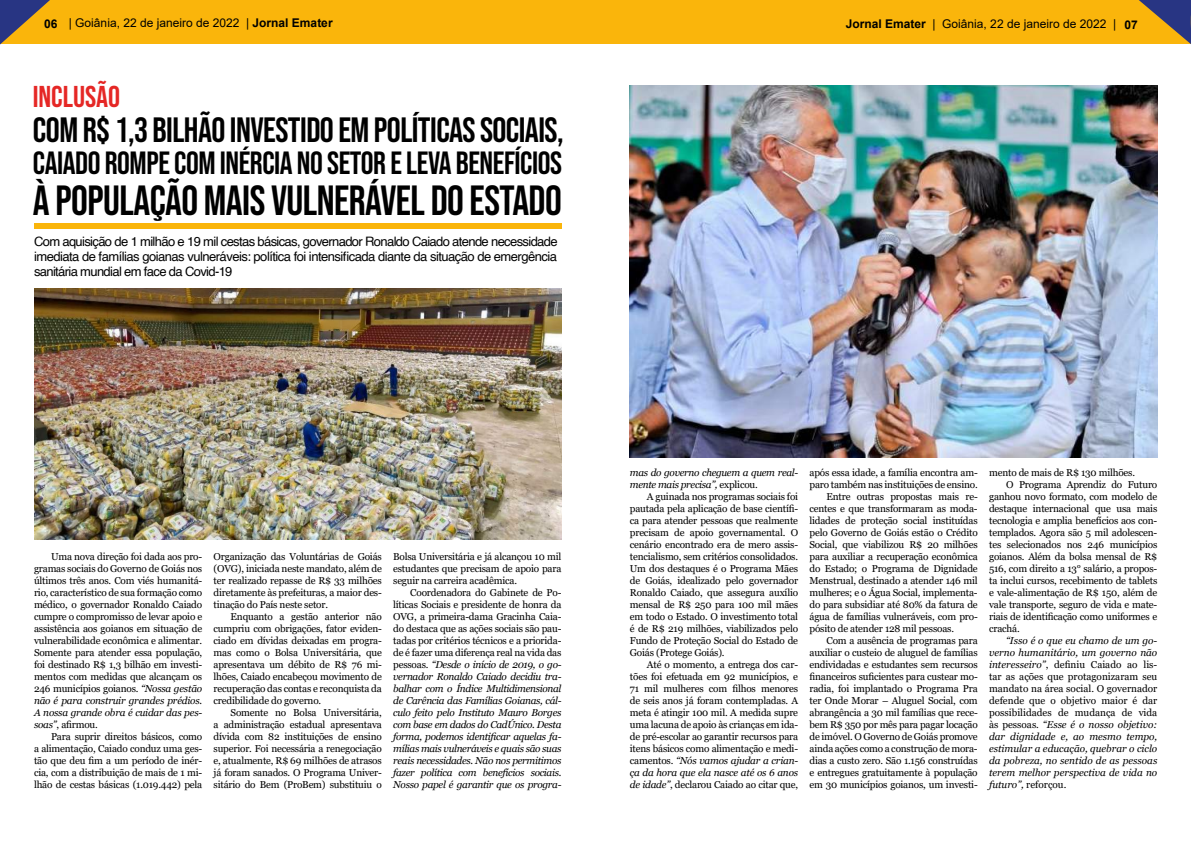
<style>
.page{position:relative;width:1191px;height:842px;background:#fff}
.page>*{position:absolute;margin:0;border:0;box-sizing:border-box;transform-origin:0 0}
.t1{font:42px "Bebas Neue";letter-spacing:-.015em;color:#000}
.t2{font:35px "Bebas Neue";letter-spacing:-.015em;color:#000}
.t3{font:32px "Bebas Neue";letter-spacing:-.015em;color:#000}
.t4{font:30px "Bebas Neue";color:#e52725}
.t5{font:13px/15px "Helvetica";letter-spacing:-.05em;color:#000;text-align:justify}
.t6{font:12px "Arial";color:#000}
.t7{font:10px/12px "Georgia";letter-spacing:-.02em;color:#000;text-align:justify}
.t8{font:italic 10px/12px "Georgia";letter-spacing:-.03em;color:#000;text-align:justify}
.s1{font-weight:700}
.s2{font-style:italic}
.s3{font-style:normal}
</style>
<div class="page">
<div style="left:0;top:0;width:1191px;height:44px;background:#fab50b"></div>
<svg style="left:0;top:0;width:50px;height:45px"></svg>
<svg style="left:1139px;top:0;width:52px;height:44px"></svg>
<div style="left:34px;top:224px;width:527px;height:5px;background:#fab50b"></div>
<img style="left:34px;top:288px;width:527px;height:251px">
<img style="left:630px;top:85px;width:527px;height:372px">
<p class="t6" style="left:44px;top:14px;width:290px"><span class="s1">06</span> | Goiânia, 22 de janeiro de 2022 | <span class="s1">Jornal Emater</span></p>
<p class="t6" style="left:845px;top:15px;width:293px"><span class="s1">Jornal Emater</span> | Goiânia, 22 de janeiro de 2022 | <span class="s1">07</span></p>
<h3 class="t4" style="left:33px;top:80px;width:89px">INCLUSÃO</h3>
<h2 class="t2" style="left:33px;top:110px;width:532px">COM R$ 1,3 BILHÃO INVESTIDO EM POLÍTICAS SOCIAIS,</h2>
<h3 class="t3" style="left:33px;top:145px;width:530px">CAIADO ROMPE COM INÉRCIA NO SETOR E LEVA BENEFÍCIOS</h3>
<h1 class="t1" style="left:33px;top:176px;width:530px">À POPULAÇÃO MAIS VULNERÁVEL DO ESTADO</h1>
<p class="t5" style="left:34px;top:234px;width:525px">Com aquisição de 1 milhão e 19 mil cestas básicas, governador Ronaldo Caiado atende necessidade imediata de famílias goianas vulneráveis: política foi intensificada diante da situação de emergência sanitária mundial em face da Covid-19</p>
<p class="t7" style="left:34px;top:550px;width:170px;text-indent:17px">Uma nova direção foi dada aos pro&shy;gramas sociais do Governo de Goiás nos últimos três anos. Com viés humanitá&shy;rio, característico de sua formação como médico, o governador Ronaldo Caiado cumpre o compromisso de levar apoio e assistência aos goianos em situação de vulnerabilidade econômica e alimentar.<br>Somente para atender essa população, foi destinado R$ 1,3 bilhão em investi&shy;mentos com medidas que alcançam os 246 municípios goianos. <span class="s2">“Nossa gestão não é para construir grandes prédios.<br>A nossa grande obra é cuidar das pes&shy;soas”</span>, afirmou.</p>
<p class="t7" style="left:34px;top:730px;width:170px;text-indent:17px">Para suprir direitos básicos, como a alimentação, Caiado conduz uma ges&shy;tão que deu fim a um período de inér&shy;cia, com a distribuição de mais de 1 mi&shy;lhão de cestas básicas (1.019.442) pela</p>
<p class="t7" style="left:214px;top:550px;width:170px">Organização das Voluntárias de Goiás (OVG), iniciada neste mandato, além de ter realizado repasse de R$ 33 milhões diretamente às prefeituras, a maior des&shy;tinação do País neste setor.</p>
<p class="t7" style="left:214px;top:610px;width:170px;text-indent:17px">Enquanto a gestão anterior não cumpriu com obrigações, fator eviden&shy;ciado em dívidas deixadas em progra&shy;mas como o Bolsa Universitária, que apresentava um débito de R$ 76 mi&shy;lhões, Caiado encabeçou movimento de recuperação das contas e reconquista da credibilidade do governo.</p>
<p class="t7" style="left:214px;top:706px;width:170px;text-indent:17px">Somente no Bolsa Universitária, a administração estadual apresentava dívida com 82 instituições de ensino superior. Foi necessária a renegociação e, atualmente, R$ 69 milhões de atrasos já foram sanados. O Programa Univer&shy;sitário do Bem (ProBem) substituiu o</p>
<p class="t7" style="left:393px;top:550px;width:170px">Bolsa Universitária e já alcançou 10 mil estudantes que precisam de apoio para seguir na carreira acadêmica.</p>
<p class="t8" style="left:393px;top:586px;width:170px;text-indent:17px"><span class="s3">Coordenadora do Gabinete de Po&shy;líticas Sociais e presidente de honra da OVG, a primeira-dama Gracinha Caia&shy;do destaca que as ações sociais são pau&shy;tadas por critérios técnicos e a priorida&shy;de é fazer uma diferença real na vida das pessoas.</span> “Desde o início de 2019, o go&shy;vernador Ronaldo Caiado decidiu tra&shy;balhar com o Índice Multidimensional de Carência das Famílias Goianas, cál&shy;culo feito pelo Instituto Mauro Borges com base em dados do CadÚnico. Desta forma, podemos identificar aquelas fa&shy;mílias mais vulneráveis e quais são suas reais necessidades. Não nos permitimos fazer política com benefícios sociais.<br>Nosso papel é garantir que os progra-</p>
<p class="t8" style="left:630px;top:466px;width:170px">mas do governo cheguem a quem real&shy;mente mais precisa”, <span class="s3">explicou.</span></p>
<p class="t7" style="left:630px;top:490px;width:170px;text-indent:17px">A guinada nos programas sociais foi pautada pela aplicação de base científi&shy;ca para atender pessoas que realmente precisam de apoio governamental. O cenário encontrado era de mero assis&shy;tencialismo, sem critérios consolidados.<br>Um dos destaques é o Programa Mães de Goiás, idealizado pelo governador Ronaldo Caiado, que assegura auxílio mensal de R$ 250 para 100 mil mães em todo o Estado. O investimento total é de R$ 219 milhões, viabilizados pelo Fundo de Proteção Social do Estado de Goiás (Protege Goiás).</p>
<p class="t7" style="left:630px;top:658px;width:170px;text-indent:17px">Até o momento, a entrega dos car&shy;tões foi efetuada em 92 municípios, e 71 mil mulheres com filhos menores de seis anos já foram contempladas. A meta é atingir 100 mil. A medida supre uma lacuna de apoio às crianças em ida&shy;de pré-escolar ao garantir recursos para itens básicos como alimentação e medi&shy;camentos. <span class="s2">“Nós vamos ajudar a crian&shy;ça da hora que ela nasce até os 6 anos de idade”</span>, declarou Caiado ao citar que,</p>
<p class="t7" style="left:809px;top:466px;width:170px">após essa idade, a família encontra am-</p>
<p class="t7" style="left:809px;top:478px;width:170px">paro também nas instituições de ensino.</p>
<p class="t7" style="left:826px;top:490px;width:153px">Entre outras propostas mais re-</p>
<p class="t7" style="left:809px;top:502px;width:170px">centes e que transformaram as moda-</p>
<p class="t7" style="left:809px;top:514px;width:170px">lidades de proteção social instituídas</p>
<p class="t7" style="left:809px;top:526px;width:170px">pelo Governo de Goiás estão o Crédito</p>
<p class="t7" style="left:809px;top:538px;width:170px">Social, que viabilizou R$ 20 milhões</p>
<p class="t7" style="left:809px;top:550px;width:170px">para auxiliar a recuperação econômica</p>
<p class="t7" style="left:809px;top:562px;width:170px">do Estado; o Programa de Dignidade</p>
<p class="t7" style="left:809px;top:574px;width:170px">Menstrual, destinado a atender 146 mil</p>
<p class="t7" style="left:809px;top:586px;width:170px">mulheres; e o Água Social, implementa-</p>
<p class="t7" style="left:809px;top:598px;width:170px">do para subsidiar até 80% da fatura de</p>
<p class="t7" style="left:809px;top:610px;width:170px">água de famílias vulneráveis, com pro-</p>
<p class="t7" style="left:809px;top:622px;width:146px">pósito de atender 128 mil pessoas.</p>
<p class="t7" style="left:826px;top:634px;width:153px">Com a ausência de programas para</p>
<p class="t7" style="left:809px;top:646px;width:170px">auxiliar o custeio de aluguel de famílias</p>
<p class="t7" style="left:809px;top:658px;width:170px">endividadas e estudantes sem recursos</p>
<p class="t7" style="left:809px;top:670px;width:170px">financeiros suficientes para custear mo-</p>
<p class="t7" style="left:809px;top:682px;width:170px">radia, foi implantado o Programa Pra</p>
<p class="t7" style="left:809px;top:694px;width:170px">ter Onde Morar – Aluguel Social, com</p>
<p class="t7" style="left:809px;top:706px;width:170px">abrangência a 30 mil famílias que rece-</p>
<p class="t7" style="left:809px;top:718px;width:170px">bem R$ 350 por mês para pagar locação</p>
<p class="t7" style="left:809px;top:730px;width:170px">de imóvel. O Governo de Goiás promove</p>
<p class="t7" style="left:809px;top:742px;width:170px">ainda ações como a construção de mora-</p>
<p class="t7" style="left:809px;top:754px;width:170px">dias a custo zero. São 1.156 construídas</p>
<p class="t7" style="left:809px;top:766px;width:170px">e entregues gratuitamente à população</p>
<p class="t7" style="left:809px;top:778px;width:170px">em 30 municípios goianos, um investi-</p>
<p class="t7" style="left:989px;top:466px;width:147px">mento de mais de R$ 130 milhões.</p>
<p class="t7" style="left:1006px;top:478px;width:153px">O Programa Aprendiz do Futuro</p>
<p class="t7" style="left:989px;top:490px;width:170px">ganhou novo formato, com modelo de</p>
<p class="t7" style="left:989px;top:502px;width:170px">destaque internacional que usa mais</p>
<p class="t7" style="left:989px;top:514px;width:170px">tecnologia e amplia benefícios aos con-</p>
<p class="t7" style="left:989px;top:526px;width:170px">templados. Agora são 5 mil adolescen-</p>
<p class="t7" style="left:989px;top:538px;width:170px">tes selecionados nos 246 municípios</p>
<p class="t7" style="left:989px;top:550px;width:170px">goianos. Além da bolsa mensal de R$</p>
<p class="t7" style="left:989px;top:562px;width:170px">516, com direito a 13° salário, a propos-</p>
<p class="t7" style="left:989px;top:574px;width:170px">ta inclui cursos, recebimento de tablets</p>
<p class="t7" style="left:989px;top:586px;width:170px">e vale-alimentação de R$ 150, além de</p>
<p class="t7" style="left:989px;top:598px;width:170px">vale transporte, seguro de vida e mate-</p>
<p class="t7" style="left:989px;top:610px;width:170px">riais de identificação como uniformes e</p>
<p class="t7" style="left:989px;top:622px;width:32px">crachá.</p>
<p class="t8" style="left:989px;top:634px;width:170px;text-indent:17px">“Isso é o que eu chamo de um go&shy;verno humanitário, um governo não interesseiro”<span class="s3">, definiu Caiado ao lis&shy;tar as ações que protagonizaram seu mandato na área social. O governador defende que o objetivo maior é dar possibilidades de mudança de vida às pessoas.</span> “Esse é o nosso objetivo: dar dignidade e, ao mesmo tempo, estimular a educação, quebrar o ciclo da pobreza, no sentido de as pessoas terem melhor perspectiva de vida no futuro”, <span class="s3">reforçou.</span></p>
</div>
